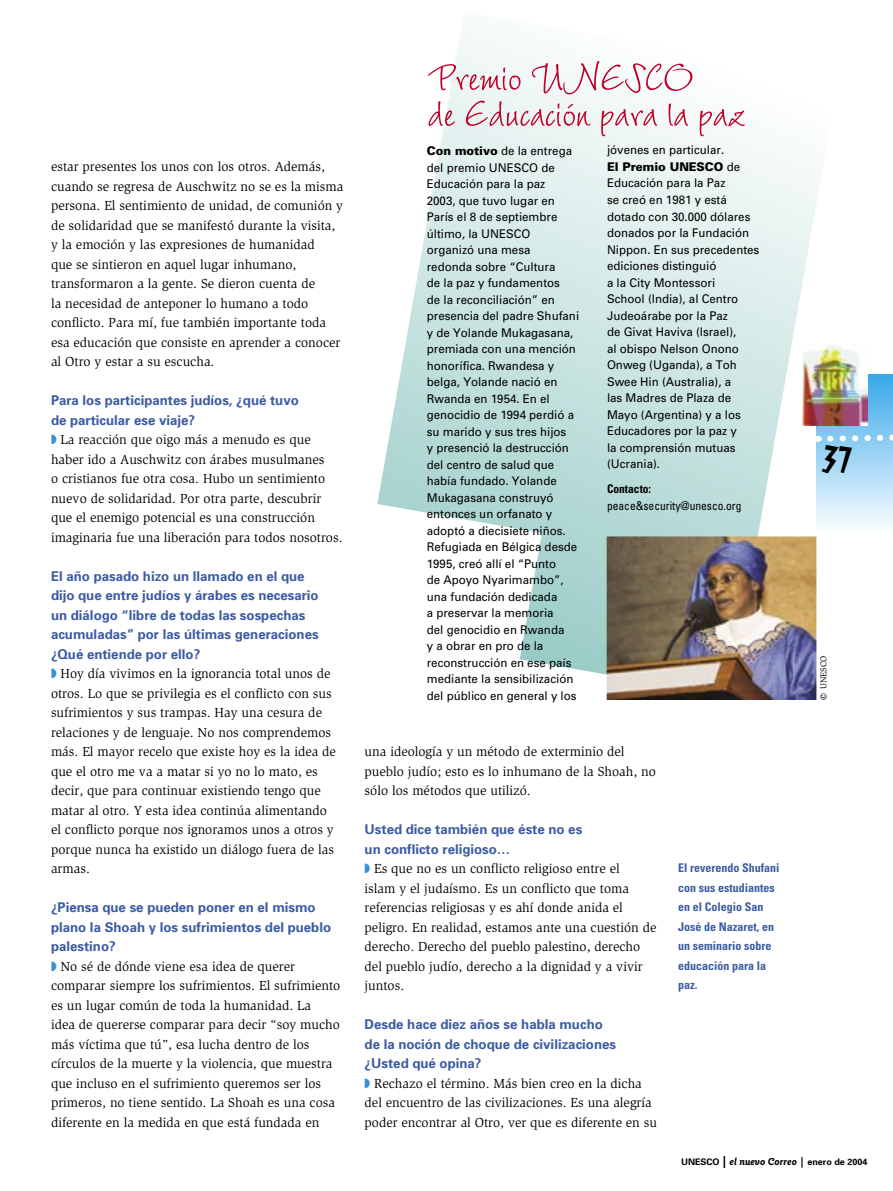
<style>
.page{position:relative;width:893px;height:1191px;background:#fff}
.page>*{position:absolute;margin:0;border:0;box-sizing:border-box;transform-origin:0 0}
.t1{font:54px "Wiesbaden Swing";letter-spacing:-.005em;color:#be0027;scale:.95 1}
.t2{font:700 36px "Elektrix";color:#000}
.t3{font:13.5px/19.5px "Slimbach";color:#000}
.t4{font:700 13.5px/19.5px "Univers";color:#3c5ba3}
.t5{font:12px/16.5px "Univers";color:#000;scale:.96 1}
.t6{font:700 condensed 12px/19.5px "Univers";color:#3c5ba3}
.t7{font:condensed 12px "Univers";color:#000;scale:.96 1}
.t8{font:700 condensed 12px "Univers";color:#000;scale:.96 1}
.t9{font:700 9px "Univers";color:#000}
.t10{font:8.85px "Slimbach";color:#000}
.s1{font-weight:900}
.s2{font-size:13.5px}
.s3{font-size:12px}
.s4{font-family:"Goudy Sans";font-style:italic;font-size:10.5px}
</style>
<div class="page">
<div style="left:816px;top:374px;width:77px;height:160px;background:linear-gradient(to bottom,#37a7e9,#fcfeff)"></div>
<svg style="left:839px;top:431px;width:54px;height:14px"></svg>
<img style="left:839px;top:347px;width:28px;height:78px">
<svg style="left:378px;top:29px;width:461px;height:667px"></svg>
<svg style="left:377px;top:501px;width:165px;height:195px"></svg>
<img style="left:607px;top:536px;width:209px;height:164px">
<p class="t3" style="left:51px;top:157px;width:294px">estar presentes los unos con los otros. Además, cuando se regresa de Auschwitz no se es la misma persona. El sentimiento de unidad, de comunión y de solidaridad que se manifestó durante la visita, y la emoción y las expresiones de humanidad<br>que se sintieron en aquel lugar inhumano, transformaron a la gente. Se dieron cuenta de<br>la necesidad de anteponer lo humano a todo conflicto. Para mí, fue también importante toda esa educación que consiste en aprender a conocer al Otro y estar a su escucha.</p>
<p class="t4" style="left:51px;top:390px;width:249px">Para los participantes judíos, ¿qué tuvo de particular ese viaje?</p>
<p class="t3" style="left:51px;top:430px;width:293px;text-indent:9px">La reacción que oigo más a menudo es que haber ido a Auschwitz con árabes musulmanes<br>o cristianos fue otra cosa. Hubo un sentimiento nuevo de solidaridad. Por otra parte, descubrir que el enemigo potencial es una construcción imaginaria fue una liberación para todos nosotros.</p>
<p class="t4" style="left:51px;top:566px;width:269px">El año pasado hizo un llamado en el que dijo que entre judíos y árabes es necesario un diálogo “libre de todas las sospechas acumuladas” por las últimas generaciones ¿Qué entiende por ello?</p>
<p class="t3" style="left:51px;top:664px;width:286px;text-indent:9px">Hoy día vivimos en la ignorancia total unos de otros. Lo que se privilegia es el conflicto con sus sufrimientos y sus trampas. Hay una cesura de relaciones y de lenguaje. No nos comprendemos más. El mayor recelo que existe hoy es la idea de que el otro me va a matar si yo no lo mato, es decir, que para continuar existiendo tengo que matar al otro. Y esta idea continúa alimentando el conflicto porque nos ignoramos unos a otros y porque nunca ha existido un diálogo fuera de las armas.</p>
<p class="t4" style="left:51px;top:897px;width:282px">¿Piensa que se pueden poner en el mismo plano la Shoah y los sufrimientos del pueblo palestino?</p>
<p class="t3" style="left:51px;top:956px;width:291px;text-indent:9px">No sé de dónde viene esa idea de querer comparar siempre los sufrimientos. El sufrimiento es un lugar común de toda la humanidad. La<br>idea de quererse comparar para decir “soy mucho más víctima que tú”, esa lucha dentro de los círculos de la muerte y la violencia, que muestra que incluso en el sufrimiento queremos ser los primeros, no tiene sentido. La Shoah es una cosa diferente en la medida en que está fundada en</p>
<h1 class="t1" style="left:427px;top:47px;width:281px">Premio UNESCO</h1>
<h1 class="t1" style="left:427px;top:83px;width:336px">de Educación para la paz</h1>
<p class="t5" style="left:427px;top:143px;width:160px"><span class="s1">Con motivo</span> de la entrega del premio UNESCO de<br>Educación para la paz<br>2003, que tuvo lugar en<br>París el 8 de septiembre último, la UNESCO organizó una mesa<br>redonda sobre “Cultura<br>de la paz y fundamentos<br>de la reconciliación” en presencia del padre Shufani y de Yolande Mukagasana, premiada con una mención honorífica. Rwandesa y belga, Yolande nació en<br>Rwanda en 1954. En el genocidio de 1994 perdió a su marido y sus tres hijos<br>y presenció la destrucción del centro de salud que había fundado. Yolande<br>Mukagasana construyó entonces un orfanato y adoptó a diecisiete niños.<br>Refugiada en Bélgica desde<br>1995, creó allí el “Punto<br>de Apoyo Nyarimambo”, una fundación dedicada<br>a preservar la memoria<br>del genocidio en Rwanda<br>y a obrar en pro de la reconstrucción en ese país mediante la sensibilización del público en general y los</p>
<p class="t5" style="left:607px;top:142px;width:160px">jóvenes en particular.<br><span class="s1">El Premio UNESCO</span> de<br>Educación para la Paz<br>se creó en 1981 y está dotado con 30.000 dólares donados por la Fundación<br>Nippon. En sus precedentes ediciones distinguió<br>a la City Montessori<br>School (India), al Centro<br>Judeoárabe por la Paz<br>de Givat Haviva (Israel),<br>al obispo Nelson Onono<br>Onweg (Uganda), a Toh<br>Swee Hin (Australia), a<br>las Madres de Plaza de<br>Mayo (Argentina) y a los<br>Educadores por la paz y<br>la comprensión mutuas (Ucrania).</p>
<p class="t8" style="left:607px;top:481px;width:48px">Contacto:</p>
<p class="t7" style="left:607px;top:498px;width:142px">peace&amp;security@unesco.org</p>
<p class="t3" style="left:365px;top:742px;width:293px">una ideología y un método de exterminio del pueblo judío; esto es lo inhumano de la Shoah, no sólo los métodos que utilizó.</p>
<p class="t4" style="left:365px;top:819px;width:219px">Usted dice también que éste no es un conflicto religioso…</p>
<p class="t3" style="left:365px;top:859px;width:293px;text-indent:9px">Es que no es un conflicto religioso entre el<br>islam y el judaísmo. Es un conflicto que toma referencias religiosas y es ahí donde anida el peligro. En realidad, estamos ante una cuestión de derecho. Derecho del pueblo palestino, derecho del pueblo judío, derecho a la dignidad y a vivir juntos.</p>
<p class="t4" style="left:365px;top:1014px;width:253px">Desde hace diez años se habla mucho de la noción de choque de civilizaciones ¿Usted qué opina?</p>
<p class="t3" style="left:365px;top:1073px;width:294px;text-align:center">Rechazo el término. Más bien creo en la dicha<br>del encuentro de las civilizaciones. Es una alegría poder encontrar al Otro, ver que es diferente en su</p>
<p class="t6" style="left:678px;top:858px;width:103px">El reverendo Shufani con sus estudiantes en el Colegio San<br>José de Nazaret, en un seminario sobre educación para la paz.</p>
<h2 class="t2" style="left:823px;top:431px;width:32px">37</h2>
<p class="t10" style="left:818px;top:700px;width:46px;rotate:-90deg"><span class="s2">©</span> UNESCO</p>
<p class="t9" style="left:681px;top:1156px;width:188px">UNESCO <span class="s3">|</span> <span class="s4">el nuevo Correo |</span> enero de 2004</p>
</div>
